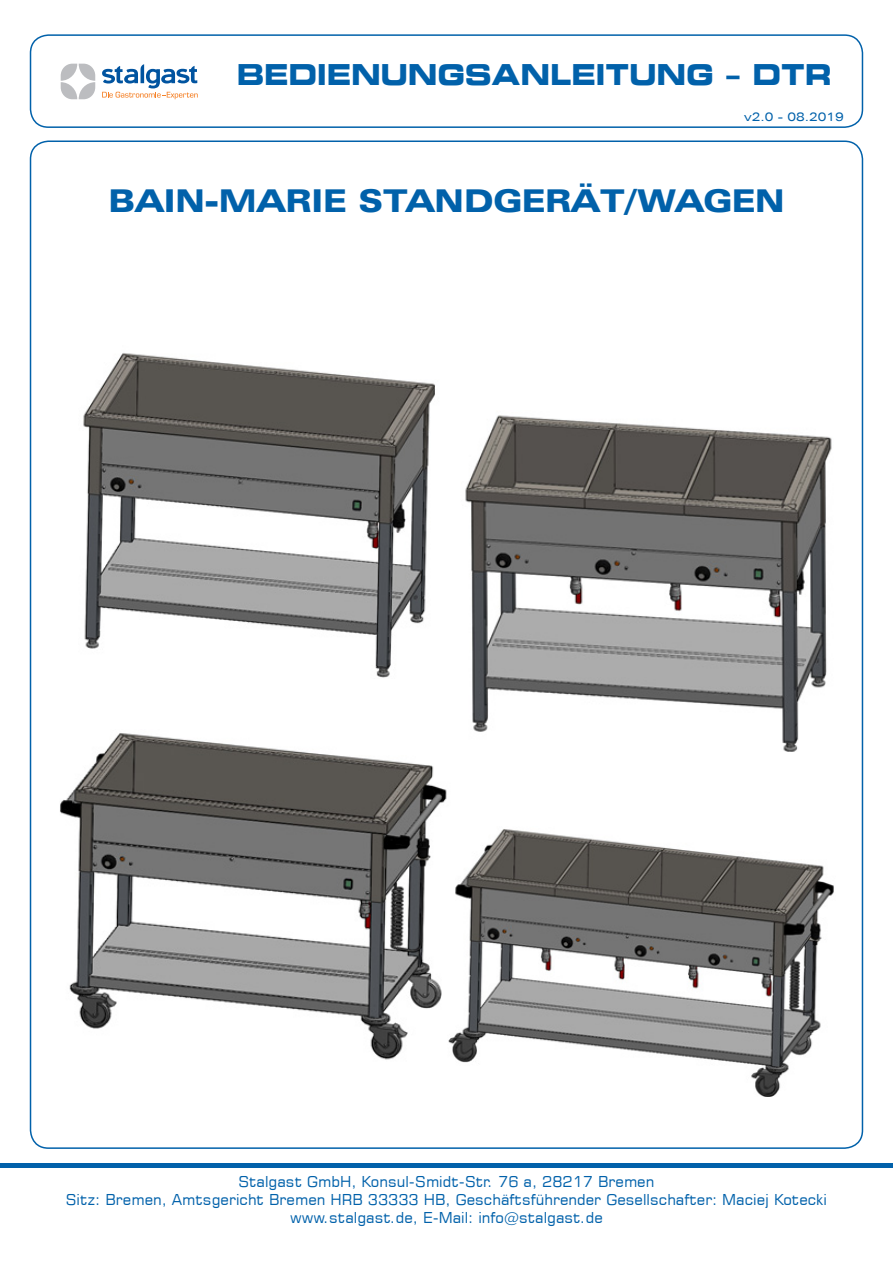
<style>
.page{position:relative;width:893px;height:1263px;background:#fff}
.page>*{position:absolute;margin:0;border:0;box-sizing:border-box;transform-origin:0 0}
.t1{font:31.5px "Zurich Blk Ex EU";color:#0161aa}
.t2{font:700 28.5px "Square 721 Ex EU";letter-spacing:-.005em;color:#0161aa;scale:.92 1}
.t3{font:15px "Square 721 EU";color:#0161aa}
.t4{font:12px "Zurich Ex EU";color:#0161aa}
</style>
<div class="page">
<div style="left:30px;top:34px;width:833px;height:94px;border:2px solid #0161aa;border-radius:18px"></div>
<hr style="left:0;top:1163px;width:893px;height:4px;background:#0161aa">
<img style="left:83px;top:353px;width:352px;height:325px">
<img style="left:465px;top:415px;width:367px;height:336px">
<img style="left:60px;top:733px;width:387px;height:327px">
<img style="left:448px;top:829px;width:386px;height:268px">
<svg style="left:60px;top:63px;width:138px;height:37px"></svg>
<p class="t2" style="left:237px;top:58px;width:648px">BEDIENUNGSANLEITUNG – DTR</p>
<p class="t4" style="left:744px;top:110px;width:101px">v2.0 - 08.2019</p>
<p class="t1" style="left:108px;top:182px;width:678px">BAIN-MARIE STANDGERÄT/WAGEN</p>
<p class="t3" style="left:239px;top:1172px;width:417px">Stalgast GmbH, Konsul-Smidt-Str. 76 a, 28217 Bremen</p>
<p class="t3" style="left:66px;top:1190px;width:763px">Sitz: Bremen, Amtsgericht Bremen HRB 33333 HB, Geschäftsführender Gesellschafter: Maciej Kotecki</p>
<p class="t3" style="left:290px;top:1208px;width:314px">www.stalgast.de, E-Mail: info@stalgast.de</p>
</div>
